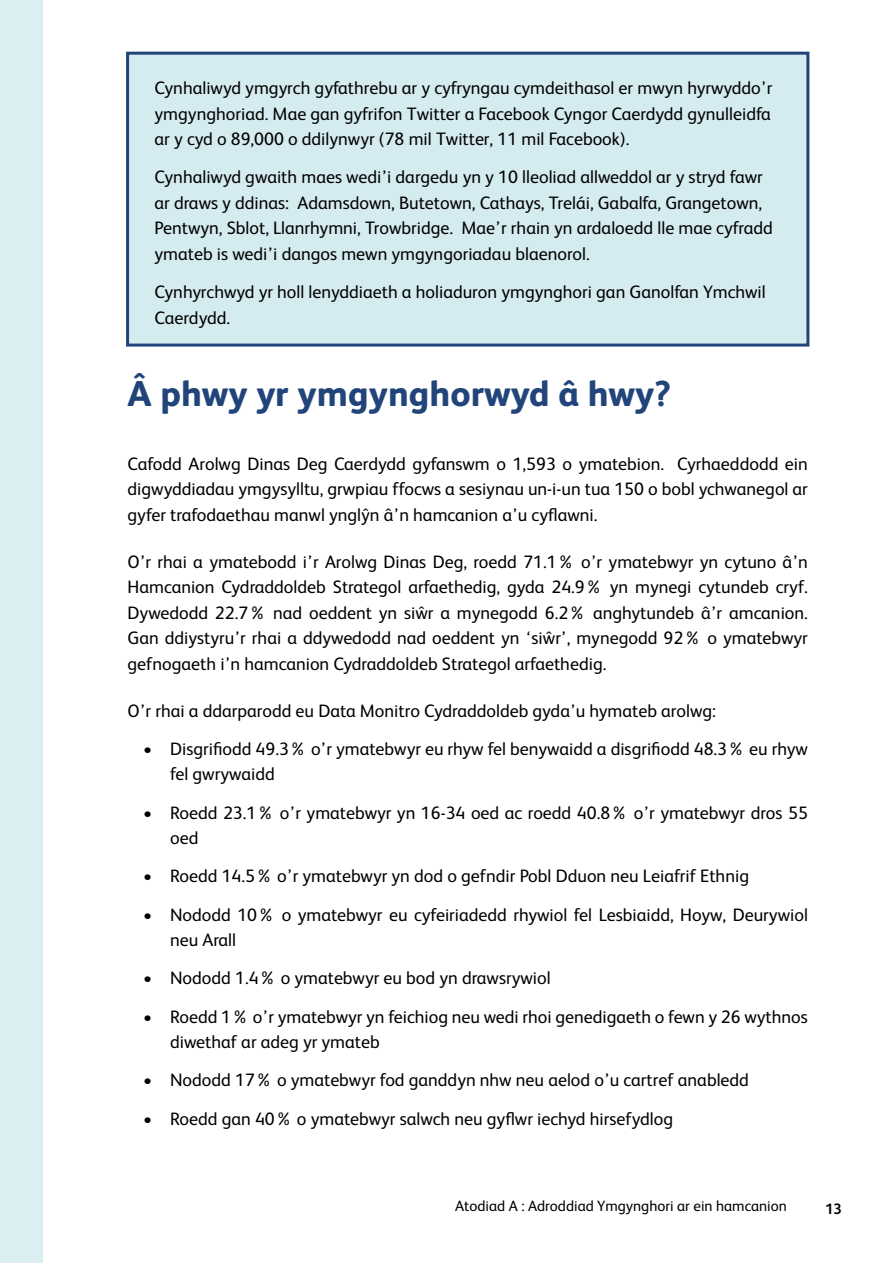
<style>
.page{position:relative;width:893px;height:1263px;background:#fff}
.page>*{position:absolute;margin:0;border:0;box-sizing:border-box;transform-origin:0 0}
.t1{font:800 36px "FS Albert";color:#21447a}
.t2{font:18px/25.5px "FS Albert";color:#000}
.t3{font:15px "FS Albert";color:#000}
.t4{font:700 15px "FS Albert";color:#000}
</style>
<div class="page">
<div style="left:0;top:0;width:43px;height:1263px;background:#dbeef2"></div>
<div style="left:128px;top:53px;width:680px;height:292px;background:#d4ebef"></div>
<div style="left:126px;top:52px;width:683px;height:295px;border:3px solid #21447a"></div>
<p class="t2" style="left:155px;top:74px;width:619px;text-align:justify">Cynhaliwyd ymgyrch gyfathrebu ar y cyfryngau cymdeithasol er mwyn hyrwyddo’r ymgynghoriad. Mae gan gyfrifon Twitter a Facebook Cyngor Caerdydd gynulleidfa ar y cyd o 89,000 o ddilynwyr (78 mil Twitter, 11 mil Facebook).</p>
<p class="t2" style="left:155px;top:163px;width:620px">Cynhaliwyd gwaith maes wedi’i dargedu yn y 10 lleoliad allweddol ar y stryd fawr ar draws y ddinas: Adamsdown, Butetown, Cathays, Trelái, Gabalfa, Grangetown, Pentwyn, Sblot, Llanrhymni, Trowbridge. Mae’r rhain yn ardaloedd lle mae cyfradd ymateb is wedi’i dangos mewn ymgyngoriadau blaenorol.</p>
<p class="t2" style="left:155px;top:278px;width:613px">Cynhyrchwyd yr holl lenyddiaeth a holiaduron ymgynghori gan Ganolfan Ymchwil<br>Caerdydd.</p>
<h1 class="t1" style="left:128px;top:368px;width:545px">Â phwy yr ymgynghorwyd â hwy?</h1>
<p class="t2" style="left:128px;top:450px;width:682px;text-align:justify">Cafodd Arolwg Dinas Deg Caerdydd gyfanswm o 1,593 o ymatebion. Cyrhaeddodd ein digwyddiadau ymgysylltu, grwpiau ffocws a sesiynau un-i-un tua 150 o bobl ychwanegol ar gyfer trafodaethau manwl ynglŷn â’n hamcanion a’u cyflawni.</p>
<p class="t2" style="left:128px;top:548px;width:682px;text-align:justify">O’r rhai a ymatebodd i’r Arolwg Dinas Deg, roedd 71.1% o’r ymatebwyr yn cytuno â’n Hamcanion Cydraddoldeb Strategol arfaethedig, gyda 24.9% yn mynegi cytundeb cryf.<br>Dywedodd 22.7% nad oeddent yn siŵr a mynegodd 6.2% anghytundeb â’r amcanion.<br>Gan ddiystyru’r rhai a ddywedodd nad oeddent yn ‘siŵr’, mynegodd 92% o ymatebwyr gefnogaeth i’n hamcanion Cydraddoldeb Strategol arfaethedig.</p>
<p class="t2" style="left:128px;top:697px;width:590px">O’r rhai a ddarparodd eu Data Monitro Cydraddoldeb gyda’u hymateb arolwg:</p>
<p class="t2" style="left:170px;top:735px;width:639px;text-indent:-27px">• Disgrifiodd 49.3% o’r ymatebwyr eu rhyw fel benywaidd a disgrifiodd 48.3% eu rhyw fel gwrywaidd</p>
<p class="t2" style="left:170px;top:799px;width:639px;text-indent:-27px">• Roedd 23.1% o’r ymatebwyr yn 16-34 oed ac roedd 40.8% o’r ymatebwyr dros 55 oed</p>
<p class="t2" style="left:143px;top:862px;width:607px">• Roedd 14.5% o’r ymatebwyr yn dod o gefndir Pobl Dduon neu Leiafrif Ethnig</p>
<p class="t2" style="left:170px;top:901px;width:639px;text-indent:-27px">• Nododd 10% o ymatebwyr eu cyfeiriadedd rhywiol fel Lesbiaidd, Hoyw, Deurywiol neu Arall</p>
<p class="t2" style="left:143px;top:964px;width:409px">• Nododd 1.4% o ymatebwyr eu bod yn drawsrywiol</p>
<p class="t2" style="left:170px;top:1003px;width:639px;text-indent:-27px">• Roedd 1% o’r ymatebwyr yn feichiog neu wedi rhoi genedigaeth o fewn y 26 wythnos diwethaf ar adeg yr ymateb</p>
<p class="t2" style="left:143px;top:1066px;width:607px">• Nododd 17% o ymatebwyr fod ganddyn nhw neu aelod o’u cartref anabledd</p>
<p class="t2" style="left:143px;top:1105px;width:531px">• Roedd gan 40% o ymatebwyr salwch neu gyflwr iechyd hirsefydlog</p>
<p class="t3" style="left:455px;top:1196px;width:333px">Atodiad A : Adroddiad Ymgynghori ar ein hamcanion</p>
<p class="t4" style="left:825px;top:1198px;width:18px">13</p>
</div>
